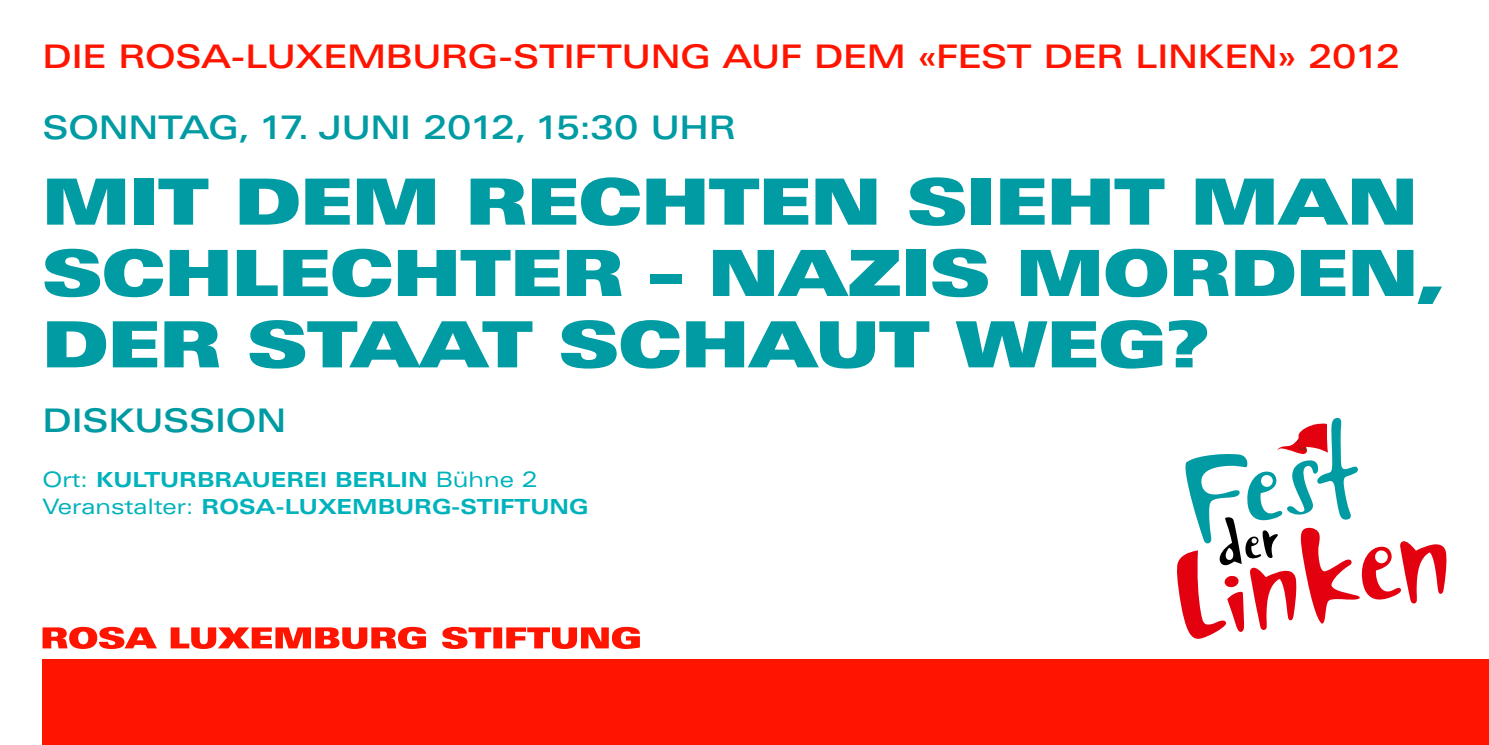
<style>
.page{position:relative;width:1489px;height:745px;background:#fff}
.page>*{position:absolute;margin:0;border:0;box-sizing:border-box;transform-origin:0 0}
.t1{font:63.75px/71.2px "Linotype Univers Extd X Black";color:#009ba3}
.t2{font:500 32.5px "Linotype Univers Extd";letter-spacing:-.01em;color:#ff1400}
.t3{font:500 32.5px "Linotype Univers Extd";letter-spacing:-.005em;color:#009ba3}
.t4{font:500 32.5px "Linotype Univers Extd";letter-spacing:-.005em;color:#009aa3}
.t5{font:700 20.75px/27.5px "Linotype Univers Extd";color:#00b2bb}
.s1{font-weight:400;font-size:21.25px}
</style>
<div class="page">
<svg style="left:43px;top:626px;width:597px;height:22px"></svg>
<div style="left:43px;top:659px;width:1445px;height:85px;background:#ff1400"></div>
<svg style="left:1177px;top:417px;width:269px;height:222px"></svg>
<h2 class="t2" style="left:43px;top:37px;width:1358px">DIE ROSA-LUXEMBURG-STIFTUNG AUF DEM «FEST DER LINKEN» 2012</h2>
<h2 class="t3" style="left:43px;top:108px;width:694px">SONNTAG, 17. JUNI 2012, 15:30 U HR</h2>
<h1 class="t1" style="left:43px;top:166px;width:1403px">MIT DEM RECHTEN SIEHT MAN<br>SCHLECHTER – NAZIS MORDEN,<br>DER STAAT SCHAUT WEG?</h1>
<h2 class="t4" style="left:43px;top:400px;width:245px">DISKUSSION</h2>
<p class="t5" style="left:43px;top:465px;width:547px"><span class="s1">Ort:</span> KULTURBRAUEREI BERLIN <span class="s1">Bühne 2<br>Veranstalter:</span> ROSA-LUXEMBURG-STIFTUNG</p>
</div>
